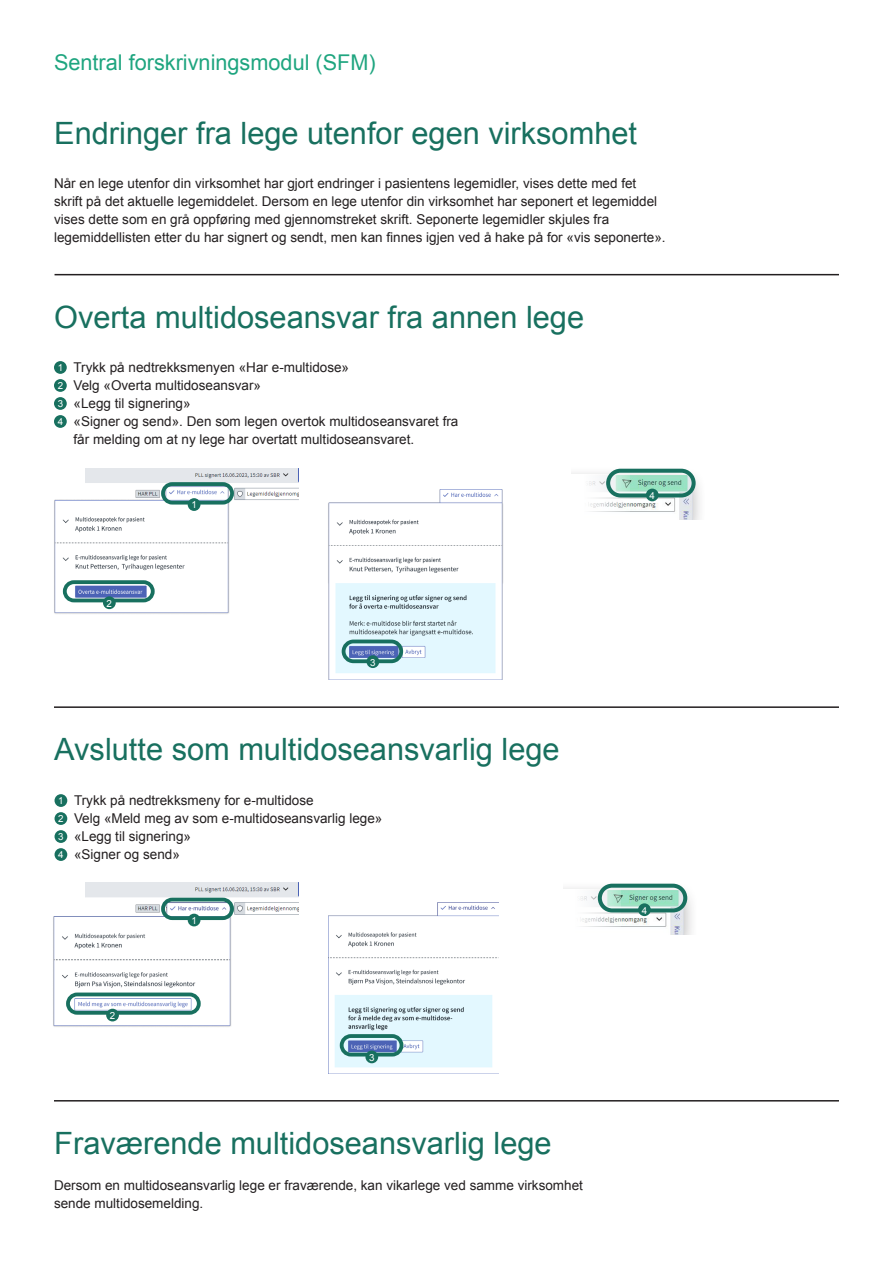
<style>
.page{position:relative;width:893px;height:1263px;background:#fff}
.page>*{position:absolute;margin:0;border:0;box-sizing:border-box;transform-origin:0 0}
.H2_NHN_mellomtittel{font:30.75px "Arial";color:#18705f}
.t1{font:21.75px "Arial";color:#1ea57f}
.NHN_brødtekst{font:13.5px/18px "Arial";color:#231f20}
.NHN_brødtekst_innrykk_tallpunkt{font:13.5px/18px "Arial";color:#231f20}
.t2{font:9.75px "Arial";color:#fff}
</style>
<div class="page">
<img style="left:86px;top:883px;width:212px;height:32px">
<img style="left:53px;top:901px;width:178px;height:126px">
<hr style="left:54px;top:706px;width:785px;height:2px;background:#231f20">
<hr style="left:54px;top:1100px;width:785px;height:1px;background:#231f20">
<hr style="left:55px;top:274px;width:784px;height:1px;background:#231f20">
<div style="left:54px;top:361px;width:13px;height:13px;background:#18705f;border-radius:50%"></div>
<div style="left:54px;top:379px;width:13px;height:13px;background:#18705f;border-radius:50%"></div>
<div style="left:54px;top:397px;width:13px;height:13px;background:#18705f;border-radius:50%"></div>
<div style="left:54px;top:415px;width:13px;height:13px;background:#18705f;border-radius:50%"></div>
<div style="left:55px;top:794px;width:12px;height:13px;background:#18705f;border-radius:50%"></div>
<div style="left:55px;top:812px;width:12px;height:13px;background:#18705f;border-radius:50%"></div>
<div style="left:55px;top:830px;width:12px;height:13px;background:#18705f;border-radius:50%"></div>
<div style="left:55px;top:848px;width:12px;height:13px;background:#18705f;border-radius:50%"></div>
<div style="left:512px;top:881px;width:186px;height:78px;background:#231f20;opacity:.45"></div>
<img style="left:621px;top:890px;width:63px;height:46px">
<div style="left:509px;top:870px;width:53px;height:115px;background:#fff"></div>
<div style="left:526px;top:936px;width:177px;height:57px;background:#fff"></div>
<div style="left:553px;top:889px;width:68px;height:81px;background:#fff"></div>
<div style="left:598px;top:884px;width:89px;height:28px;border:4px solid #18705f;border-radius:12px"></div>
<div style="left:520px;top:466px;width:186px;height:78px;background:#231f20;opacity:.45"></div>
<img style="left:629px;top:475px;width:63px;height:46px">
<div style="left:518px;top:456px;width:53px;height:113px;background:#fff"></div>
<div style="left:542px;top:521px;width:169px;height:57px;background:#fff"></div>
<div style="left:561px;top:474px;width:68px;height:81px;background:#fff"></div>
<div style="left:606px;top:469px;width:90px;height:28px;border:4px solid #18705f;border-radius:12px"></div>
<div style="left:646px;top:489px;width:13px;height:12px;background:#18705f;border-radius:50%"></div>
<div style="left:638px;top:903px;width:13px;height:13px;background:#18705f;border-radius:50%"></div>
<img style="left:86px;top:468px;width:212px;height:32px">
<img style="left:54px;top:485px;width:175px;height:129px">
<div style="left:161px;top:482px;width:73px;height:22px;border:4px solid #18705f;border-radius:9px"></div>
<div style="left:161px;top:898px;width:73px;height:22px;border:4px solid #18705f;border-radius:9px"></div>
<div style="left:188px;top:498px;width:12px;height:13px;background:#18705f;border-radius:50%"></div>
<div style="left:188px;top:914px;width:12px;height:12px;background:#18705f;border-radius:50%"></div>
<div style="left:63px;top:580px;width:92px;height:22px;border:4px solid #18705f;border-radius:9px"></div>
<div style="left:66px;top:992px;width:135px;height:23px;border:4px solid #18705f;border-radius:9px"></div>
<div style="left:103px;top:596px;width:13px;height:13px;background:#18705f;border-radius:50%"></div>
<div style="left:106px;top:1009px;width:13px;height:12px;background:#18705f;border-radius:50%"></div>
<img style="left:328px;top:489px;width:175px;height:191px">
<div style="left:342px;top:639px;width:61px;height:24px;border:4px solid #18705f;border-radius:10px"></div>
<div style="left:366px;top:655px;width:13px;height:13px;background:#18705f;border-radius:50%"></div>
<img style="left:328px;top:902px;width:171px;height:171px">
<div style="left:340px;top:1034px;width:63px;height:22px;border:4px solid #18705f;border-radius:9px"></div>
<div style="left:365px;top:1050px;width:13px;height:13px;background:#18705f;border-radius:50%"></div>
<h2 class="t1" style="left:54px;top:48px;width:323px">Sentral forskrivningsmodul (SFM)</h2>
<p class="H2_NHN_mellomtittel" style="left:54px;top:113px;width:584px">Endringer fra lege utenfor egen virksomhet</p>
<p class="NHN_brødtekst" style="left:54px;top:175px;width:613px">Når en lege utenfor din virksomhet har gjort endringer i pasientens legemidler, vises dette med fet skrift på det aktuelle legemiddelet. Dersom en lege utenfor din virksomhet har seponert et legemiddel vises dette som en grå oppføring med gjennomstreket skrift. Seponerte legemidler skjules fra legemiddellisten etter du har signert og sendt, men kan finnes igjen ved å hake på for «vis seponerte».</p>
<p class="H2_NHN_mellomtittel" style="left:54px;top:297px;width:531px">Overta multidoseansvar fra annen lege</p>
<p class="t2" style="left:58px;top:362px;width:7px">1</p>
<p class="NHN_brødtekst_innrykk_tallpunkt" style="left:74px;top:359px;width:277px">Trykk på nedtrekksmenyen «Har e-multidose»</p>
<p class="t2" style="left:58px;top:380px;width:7px">2</p>
<p class="NHN_brødtekst_innrykk_tallpunkt" style="left:74px;top:377px;width:189px">Velg «Overta multidoseansvar»</p>
<p class="t2" style="left:58px;top:398px;width:7px">3</p>
<p class="NHN_brødtekst_innrykk_tallpunkt" style="left:74px;top:395px;width:119px">«Legg til signering»</p>
<p class="t2" style="left:58px;top:416px;width:7px">4</p>
<p class="NHN_brødtekst_innrykk_tallpunkt" style="left:74px;top:413px;width:386px">«Signer og send». Den som legen overtok multidoseansvaret fra får melding om at ny lege har overtatt multidoseansvaret.</p>
<p class="t2" style="left:107px;top:597px;width:7px">2</p>
<p class="t2" style="left:191px;top:499px;width:7px">1</p>
<p class="t2" style="left:370px;top:656px;width:7px">3</p>
<p class="H2_NHN_mellomtittel" style="left:54px;top:729px;width:507px">Avslutte som multidoseansvarlig lege</p>
<p class="t2" style="left:58px;top:795px;width:7px">1</p>
<p class="NHN_brødtekst_innrykk_tallpunkt" style="left:74px;top:792px;width:241px">Trykk på nedtrekksmeny for e-multidose</p>
<p class="t2" style="left:58px;top:813px;width:7px">2</p>
<p class="NHN_brødtekst_innrykk_tallpunkt" style="left:74px;top:810px;width:310px">Velg «Meld meg av som e-multidoseansvarlig lege»</p>
<p class="t2" style="left:58px;top:831px;width:7px">3</p>
<p class="NHN_brødtekst_innrykk_tallpunkt" style="left:74px;top:828px;width:119px">«Legg til signering»</p>
<p class="t2" style="left:58px;top:849px;width:7px">4</p>
<p class="NHN_brødtekst_innrykk_tallpunkt" style="left:74px;top:846px;width:107px">«Signer og send»</p>
<p class="t2" style="left:110px;top:1009px;width:7px">2</p>
<p class="t2" style="left:191px;top:914px;width:7px">1</p>
<p class="t2" style="left:369px;top:1051px;width:7px">3</p>
<p class="H2_NHN_mellomtittel" style="left:54px;top:1123px;width:499px">Fraværende multidoseansvarlig lege</p>
<p class="NHN_brødtekst" style="left:54px;top:1177px;width:530px">Dersom en multidoseansvarlig lege er fraværende, kan vikarlege ved samme virksomhet sende multidosemelding.</p>
<p class="t2" style="left:649px;top:489px;width:7px">4</p>
<p class="t2" style="left:642px;top:904px;width:7px">4</p>
</div>
